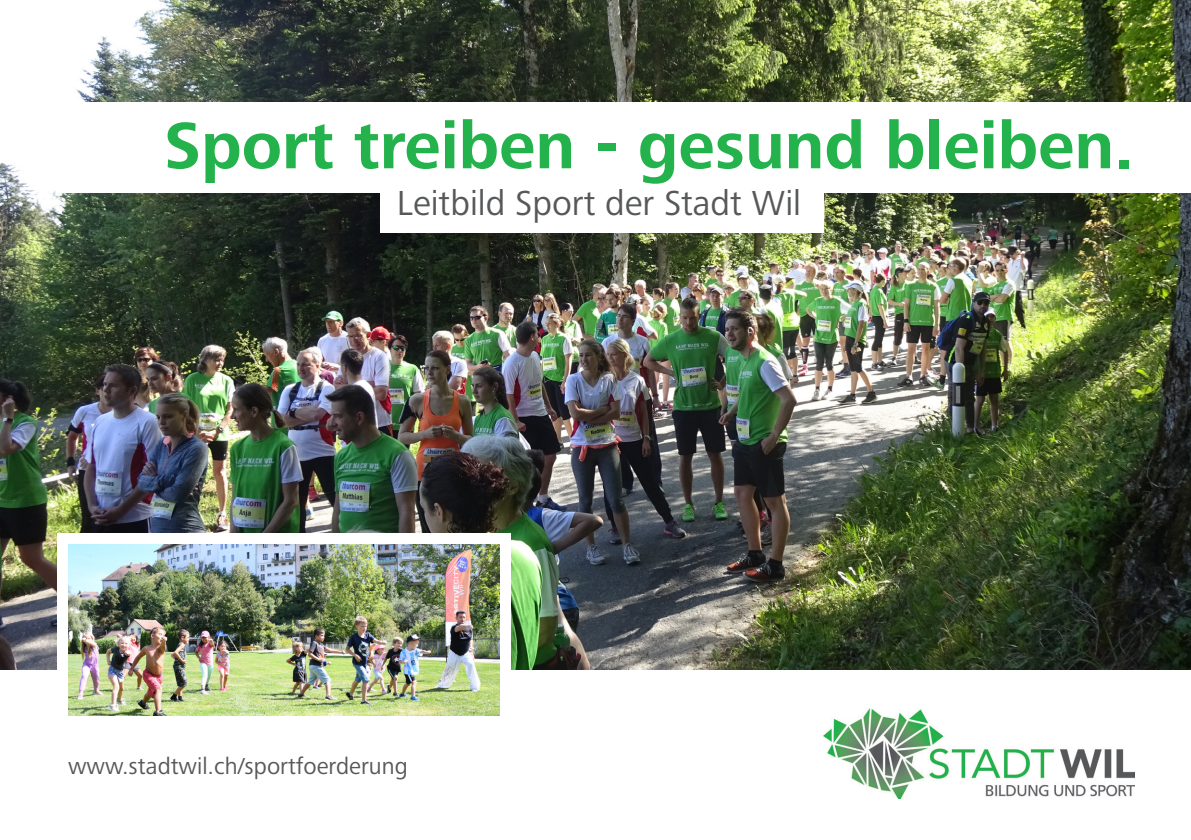
<style>
.page{position:relative;width:1191px;height:840px;background:#fff}
.page>*{position:absolute;margin:0;border:0;box-sizing:border-box;transform-origin:0 0}
.t1{font:700 68px "Frutiger Next Pro";color:#23b24b}
.t2{font:36px "Frutiger Next Pro";color:#57585a}
.t3{font:24px "Frutiger Next Pro";color:#57585a}
</style>
<div class="page">
<img style="left:0;top:0;width:1191px;height:669px">
<div style="left:57px;top:533px;width:453px;height:193px;background:#fff"></div>
<div style="left:57px;top:102px;width:1134px;height:91px;background:#fff"></div>
<div style="left:380px;top:171px;width:443px;height:61px;background:#fff"></div>
<img style="left:68px;top:544px;width:431px;height:170px">
<img style="left:823px;top:708px;width:311px;height:89px">
<p class="t1" style="left:164px;top:107px;width:972px">Sport treiben - gesund bleiben.</p>
<p class="t2" style="left:397px;top:182px;width:406px">Leitbild Sport der Stadt Wil</p>
<p class="t3" style="left:68px;top:752px;width:341px">www.stadtwil.ch/sportfoerderung</p>
</div>
